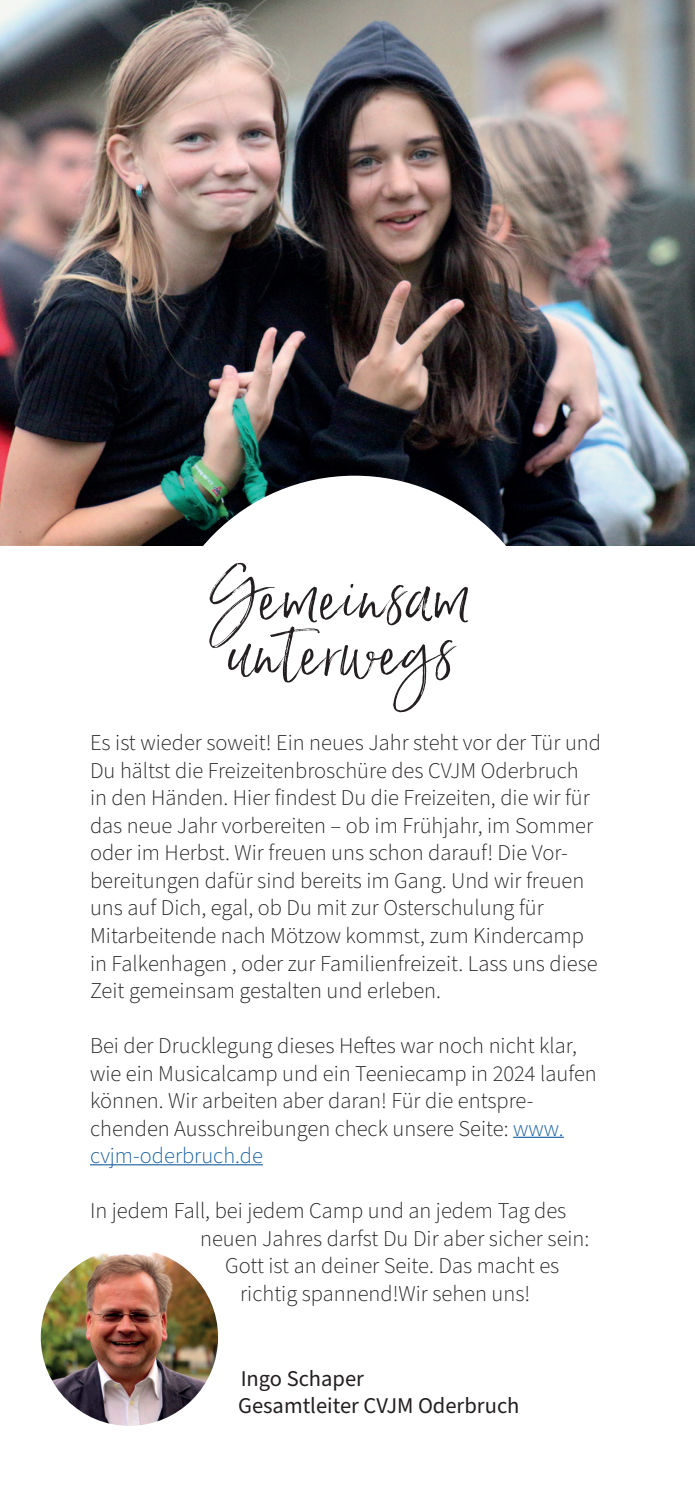
<style>
.page{position:relative;width:695px;height:1489px;background:#fff}
.page>*{position:absolute;margin:0;border:0;box-sizing:border-box;transform-origin:0 0}
.t1{font:70px "Saturday Script";color:#231f20}
.t2{font:300 22.5px/27.5px "Source Sans Pro";color:#231f20}
.t3{font:22.5px "Source Sans Pro";color:#231f20}
.s1{color:#175d9e}
</style>
<div class="page">
<img style="left:0;top:0;width:694px;height:545px">
<div style="left:156px;top:475px;width:397px;height:397px;background:#fff;border-radius:50%"></div>
<hr style="left:513px;top:1136px;width:50px;height:1px;background:#175d9e">
<hr style="left:90px;top:1164px;width:173px;height:1px;background:#175d9e">
<img style="left:41px;top:1248px;width:177px;height:177px;border-radius:89px">
<p class="t1" style="left:212px;top:552px;width:260px">Gemeinsam</p>
<p class="t1" style="left:226px;top:607px;width:230px">unterwegs</p>
<p class="t2" style="left:90px;top:730px;width:512px">Es ist wieder soweit! Ein neues Jahr steht vor der Tür und Du hältst die Freizeitenbroschüre des CVJM Oderbruch in den Händen. Hier findest Du die Freizeiten, die wir für das neue Jahr vorbereiten – ob im Frühjahr, im Sommer oder im Herbst. Wir freuen uns schon darauf! Die Vor&shy;bereitungen dafür sind bereits im Gang. Und wir freuen uns auf Dich, egal, ob Du mit zur Osterschulung für Mitarbeitende nach Mötzow kommst, zum Kindercamp in Falkenhagen , oder zur Familienfreizeit. Lass uns diese Zeit gemeinsam gestalten und erleben.</p>
<p class="t2" style="left:90px;top:1032px;width:508px">Bei der Drucklegung dieses Heftes war noch nicht klar, wie ein Musicalcamp und ein Teeniecamp in 2024 laufen können. Wir arbeiten aber daran! Für die entspre&shy;chenden Ausschreibungen check unsere Seite: <span class="s1">www. cvjm-oderbruch.de</span></p>
<p class="t2" style="left:90px;top:1197px;width:477px">In jedem Fall, bei jedem Camp und an jedem Tag des</p>
<p class="t2" style="left:200px;top:1225px;width:391px">neuen Jahres darfst Du Dir aber sicher sein:</p>
<p class="t2" style="left:225px;top:1252px;width:335px">Gott ist an deiner Seite. Das macht es</p>
<p class="t2" style="left:240px;top:1280px;width:291px">richtig spannend!Wir sehen uns!</p>
<p class="t3" style="left:240px;top:1363px;width:125px">Ingo Schaper</p>
<p class="t3" style="left:238px;top:1390px;width:283px">Gesamtleiter CVJM Oderbruch</p>
</div>
